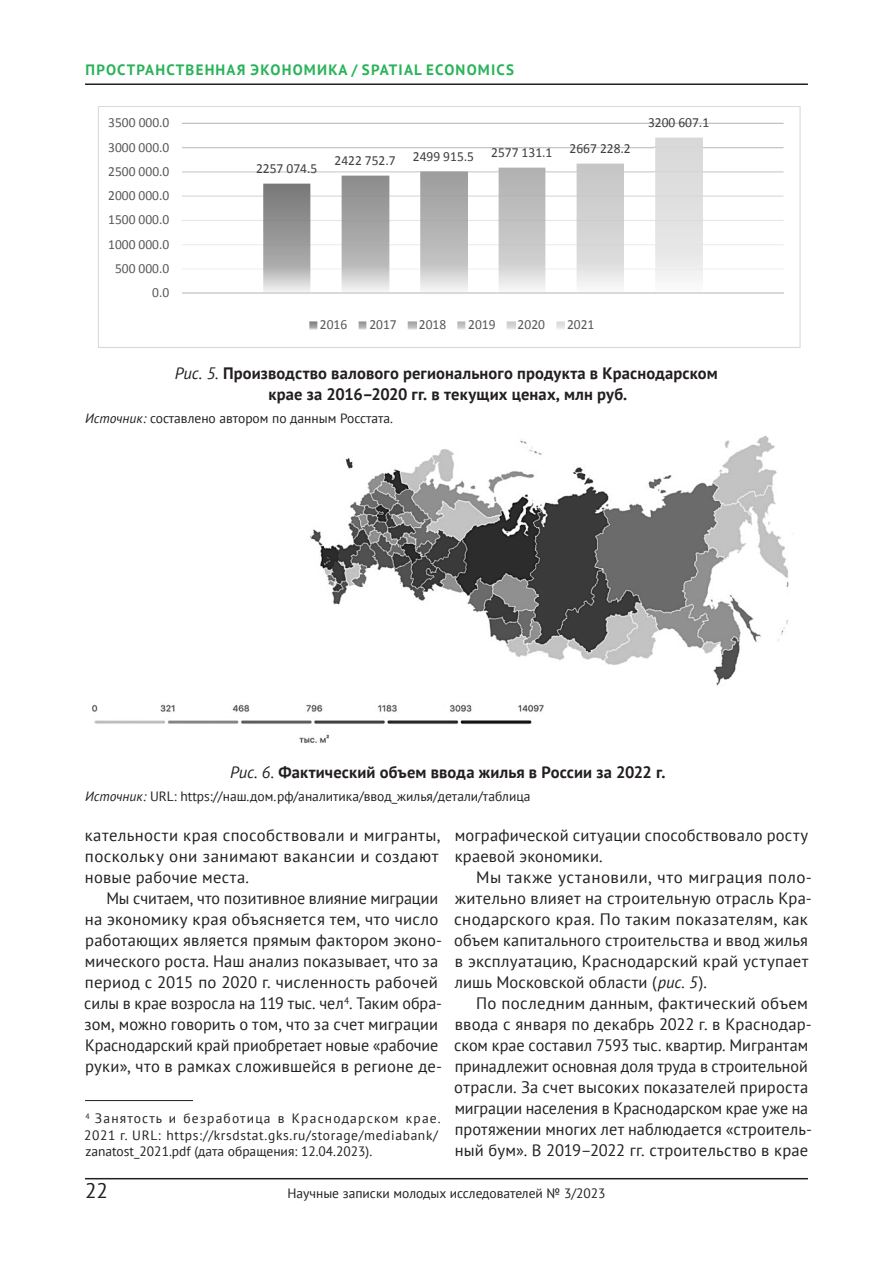
<style>
.page{position:relative;width:893px;height:1263px;background:#fff}
.page>*{position:absolute;margin:0;border:0;box-sizing:border-box;transform-origin:0 0}
.t1{font:21px "PT Sans";color:#231f20}
.t2{font:16.5px/21px "PT Sans";letter-spacing:.01em;color:#231f20}
.t3{font:700 16.5px/21px "PT Sans";letter-spacing:.01em;color:#231f20;text-align:center}
.t4{font:700 15px "PT Sans";letter-spacing:.08em;color:#29b359}
.t5{font:13.95px "Calibri";color:#595959}
.t6{font:13.95px "Calibri";color:#404040}
.t7{font:13.5px "PT Sans";color:#231f20}
.t8{font:13.5px/16.5px "PT Sans";letter-spacing:.045em;color:#231f20}
.s1{font-weight:400;font-style:italic}
.s2{font-style:italic}
</style>
<div class="page">
<hr style="left:85px;top:1178px;width:723px;height:1px;background:#231f20">
<hr style="left:85px;top:83px;width:723px;height:2px;background:#231f20">
<hr style="left:85px;top:1100px;width:108px;height:1px;background:#231f20">
<svg style="left:98px;top:106px;width:703px;height:242px"></svg>
<img style="left:92px;top:435px;width:701px;height:308px">
<p class="t4" style="left:86px;top:60px;width:22px">ПРОС</p>
<p class="t4" style="left:127px;top:60px;width:20px">ТРАНС</p>
<p class="t4" style="left:176px;top:60px;width:31px">ТВЕННА</p>
<p class="t4" style="left:237px;top:60px;width:45px">Я ЭКОНО</p>
<p class="t4" style="left:304px;top:60px;width:152px">МИКА / SPATIAL ECONO</p>
<p class="t4" style="left:478px;top:60px;width:37px">MICS</p>
<p class="t5" style="left:108px;top:114px;width:63px">3500 000.0</p>
<p class="t5" style="left:108px;top:138px;width:63px">3000 000.0</p>
<p class="t5" style="left:108px;top:162px;width:63px">2500 000.0</p>
<p class="t5" style="left:108px;top:187px;width:63px">2000 000.0</p>
<p class="t5" style="left:108px;top:211px;width:63px">1500 000.0</p>
<p class="t5" style="left:108px;top:235px;width:63px">1000 000.0</p>
<p class="t5" style="left:115px;top:259px;width:56px">500 000.0</p>
<p class="t5" style="left:152px;top:284px;width:19px">0.0</p>
<p class="t6" style="left:256px;top:159px;width:63px">2257 074.5</p>
<p class="t6" style="left:334px;top:146px;width:298px">2422 752.7 2499 915.5 2577 131.1 2667 228.2</p>
<p class="t6" style="left:648px;top:114px;width:63px">3200 607.1</p>
<p class="t5" style="left:320px;top:316px;width:29px">2016</p>
<p class="t5" style="left:369px;top:316px;width:29px">2017</p>
<p class="t5" style="left:419px;top:316px;width:29px">2018</p>
<p class="t5" style="left:468px;top:316px;width:29px">2019</p>
<p class="t5" style="left:518px;top:316px;width:29px">2020</p>
<p class="t5" style="left:567px;top:316px;width:29px">2021</p>
<p class="t3" style="left:175px;top:363px;width:544px"><span class="s1">Рис. 5.</span> Производство валового регионального продукта в Краснодарском крае за 2016–2020 гг. в текущих ценах, млн руб.</p>
<p class="t7" style="left:85px;top:410px;width:309px"><span class="s2">Источник:</span> составлено автором по данным Росстата.</p>
<p class="t3" style="left:230px;top:762px;width:437px"><span class="s1">Рис. 6.</span> Фактический объем ввода жилья в России за 2022 г.</p>
<p class="t7" style="left:85px;top:788px;width:447px"><span class="s2">Источник:</span> URL: https://наш.дом.рф/аналитика/ввод_жилья/детали/таблица</p>
<p class="t2" style="left:85px;top:825px;width:357px;text-align:justify">кательности края способствовали и мигранты, поскольку они занимают вакансии и создают новые рабочие места.</p>
<p class="t2" style="left:84px;top:888px;width:359px;text-indent:22px">Мы считаем, что позитивное влияние миграции на экономику края объясняется тем, что число работающих является прямым фактором эконо&shy;мического роста. Наш анализ показывает, что за период с 2015 по 2020 г. численность рабочей силы в крае возросла на 119 тыс. чел<sup>4</sup>. Таким обра&shy;зом, можно говорить о том, что за счет миграции Краснодарский край приобретает новые «рабочие руки», что в рамках сложившейся в регионе де-</p>
<p class="t8" style="left:84px;top:1110px;width:358px"><sup>4</sup> Занятость и безработица в Краснодарском крае.<br>2021 г. URL: https://krsdstat.gks.ru/storage/mediabank/ zanatost_2021.pdf (дата обращения: 12.04.2023).</p>
<p class="t2" style="left:455px;top:825px;width:355px">мографической ситуации способствовало росту краевой экономики.</p>
<p class="t2" style="left:454px;top:867px;width:359px;text-indent:22px">Мы также установили, что миграция поло&shy;жительно влияет на строительную отрасль Кра&shy;снодарского края. По таким показателям, как объем капитального строительства и ввод жилья в эксплуатацию, Краснодарский край уступает лишь Московской области (<span class="s2">рис. 5</span>).</p>
<p class="t2" style="left:454px;top:993px;width:359px;text-indent:22px">По последним данным, фактический объем ввода с января по декабрь 2022 г. в Краснодар&shy;ском крае составил 7593 тыс. квартир. Мигрантам принадлежит основная доля труда в строительной отрасли. За счет высоких показателей прироста миграции населения в Краснодарском крае уже на протяжении многих лет наблюдается «строитель&shy;ный бум». В 2019–2022 гг. строительство в крае</p>
<p class="t1" style="left:85px;top:1177px;width:24px">22</p>
<p class="t7" style="left:287px;top:1185px;width:320px">Научные записки молодых исследователей № 3/2023</p>
</div>
